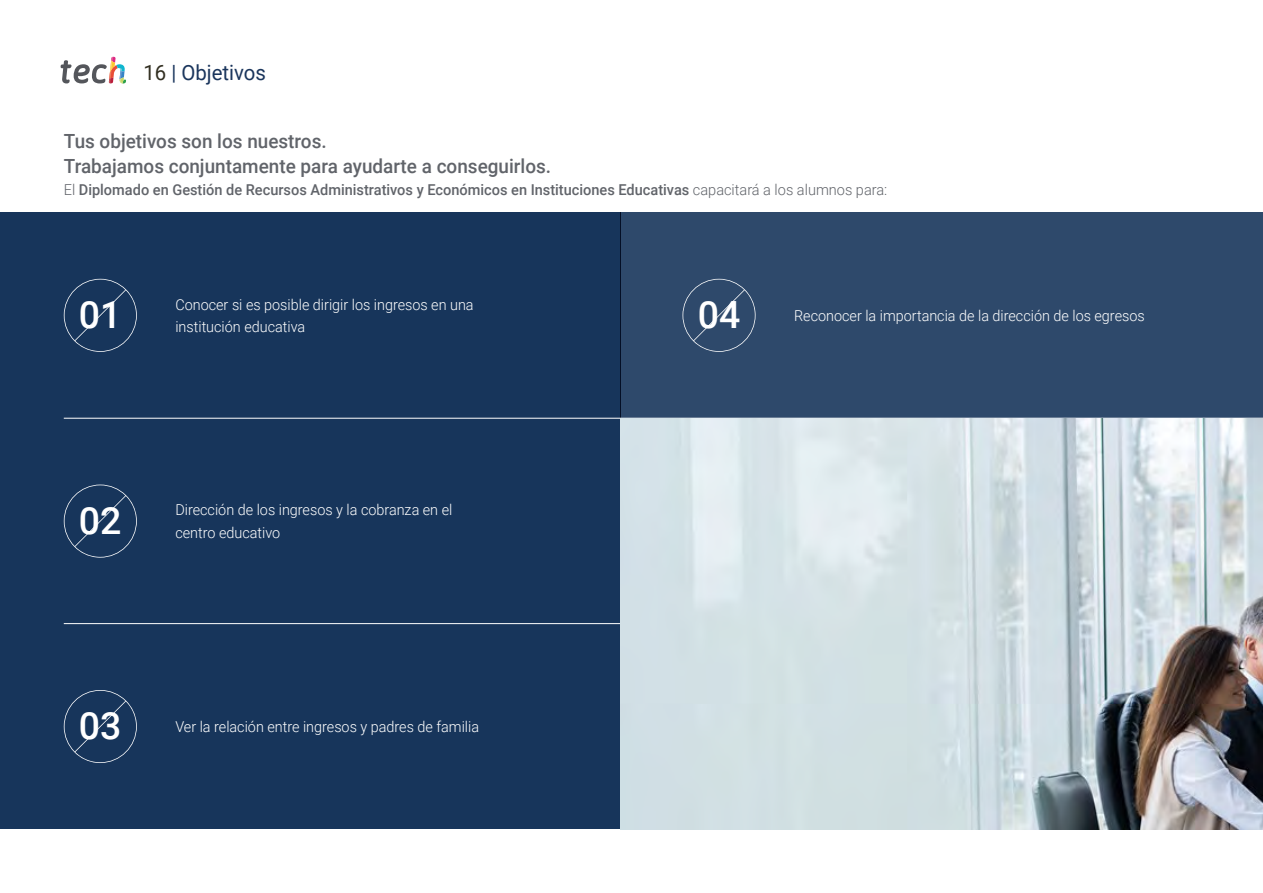
<style>
.page{position:relative;width:1263px;height:893px;background:#fff}
.page>*{position:absolute;margin:0;border:0;box-sizing:border-box;transform-origin:0 0}
.t1{font:500 37.5px "Roboto";color:#fff}
.t2{font:21px "Roboto";color:#1a355c}
.t3{font:500 19.5px/25.5px "Roboto";color:#61646a}
.t4{font:300 15px/22.5px "Roboto";color:#fff;scale:.96 1}
.t5{font:500 15px "Roboto";color:#61646a}
.s1{color:#312e20}
.s2{font-weight:300}
</style>
<div class="page">
<svg style="left:61px;top:57px;width:65px;height:27px"></svg>
<div style="left:0;top:213px;width:621px;height:616px;background:#17355b"></div>
<div style="left:621px;top:213px;width:642px;height:616px;background:#2e496b"></div>
<svg style="left:64px;top:690px;width:73px;height:73px"></svg>
<svg style="left:64px;top:279px;width:73px;height:73px"></svg>
<svg style="left:682px;top:279px;width:73px;height:73px"></svg>
<svg style="left:64px;top:485px;width:73px;height:73px"></svg>
<hr style="left:64px;top:418px;width:1199px;height:1px;background:#fff">
<hr style="left:64px;top:623px;width:1199px;height:1px;background:#fff">
<img style="left:621px;top:418px;width:642px;height:411px">
<h2 class="t2" style="left:144px;top:57px;width:124px"><span class="s1">16</span> | Objetivos</h2>
<h3 class="t3" style="left:64px;top:127px;width:489px">Tus objetivos son los nuestros.<br>Trabajamos conjuntamente para ayudarte a conseguirlos.</h3>
<p class="t5" style="left:64px;top:179px;width:825px"><span class="s2">El</span> Diplomado en Gestión de Recursos Administrativos y Económicos en Instituciones Educativas <span class="s2">capacitará a los alumnos para:</span></p>
<p class="t4" style="left:175px;top:293px;width:312px">Conocer si es posible dirigir los ingresos en una institución educativa</p>
<h1 class="t1" style="left:79px;top:288px;width:44px">01</h1>
<h1 class="t1" style="left:698px;top:288px;width:44px">04</h1>
<p class="t4" style="left:794px;top:304px;width:367px">Reconocer la importancia de la dirección de los egresos</p>
<h1 class="t1" style="left:79px;top:494px;width:44px">02</h1>
<p class="t4" style="left:175px;top:498px;width:290px">Dirección de los ingresos y la cobranza en el</p>
<p class="t4" style="left:175px;top:521px;width:111px">centro educativo</p>
<h1 class="t1" style="left:79px;top:700px;width:44px">03</h1>
<p class="t4" style="left:175px;top:715px;width:318px">Ver la relación entre ingresos y padres de familia</p>
</div>
